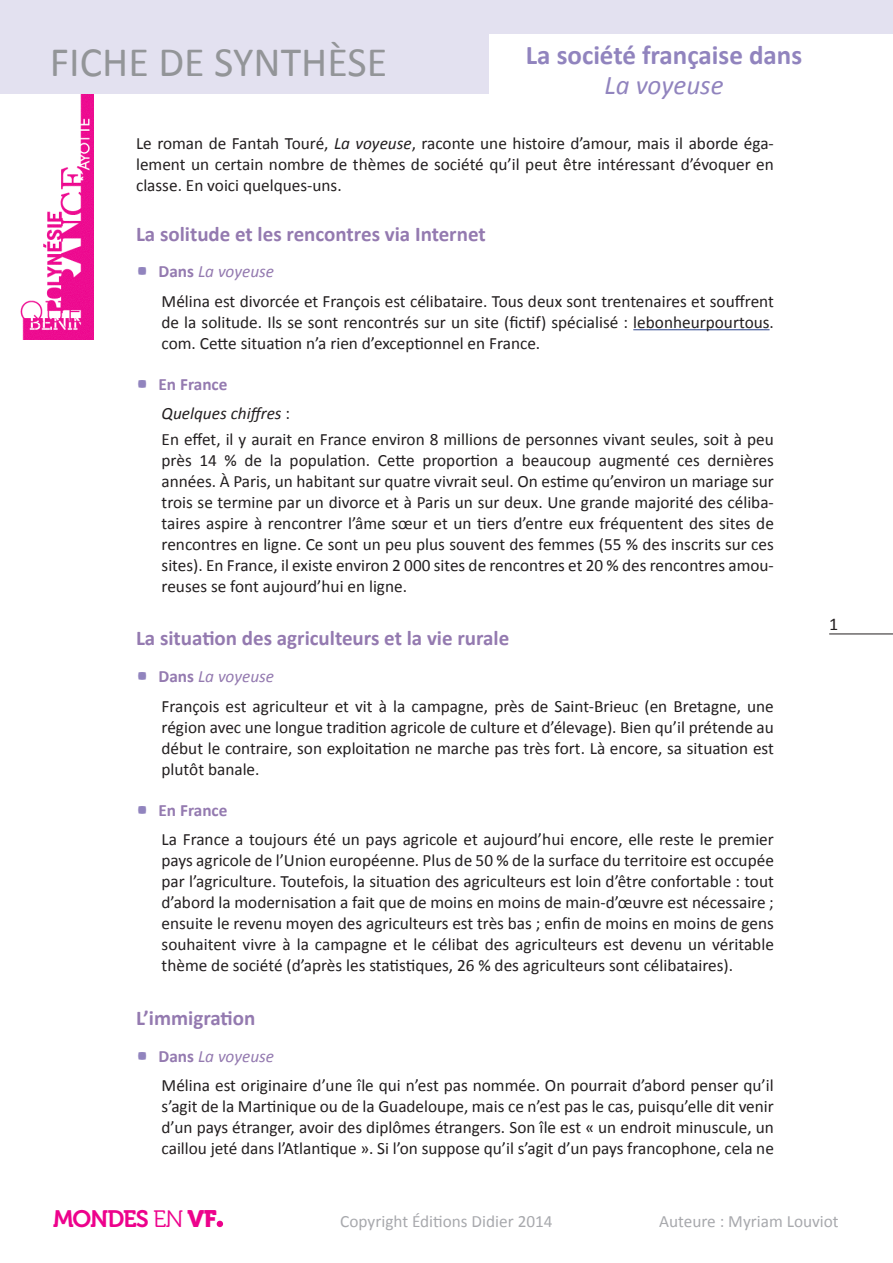
<style>
.page{position:relative;width:893px;height:1263px;background:#fff}
.page>*{position:absolute;margin:0;border:0;box-sizing:border-box;transform-origin:0 0}
.t1{font:42px "Calibri";color:#939598}
.t2{font:700 27px "Calibri";color:#9184be}
.t3{font:italic 27px "Calibri";color:#9184be}
.t4{font:23.7px "Museo 700";letter-spacing:-.05em;color:#ed028c}
.TitreChevrons{font:700 21px "Calibri";color:#947ab0}
.TexteCourant{font:18px "Calibri";color:#231f20}
.TC_retrait_6mm{font:17.25px/21px "Calibri";color:#231f20;text-align:justify}
.TEXT_C{font:17.25px/21px "Calibri";color:#231f20;text-align:justify}
.t5{font:17.25px "Calibri";color:#a8a9ad}
.SousTitreViolet{font:italic 17.25px "Calibri";color:#947ab0}
.TC_retrait_6mm-2{font:italic 17.25px "Calibri";color:#231f20}
.titre_violet___fl{font:italic 17.25px "Calibri";color:#947ab0}
.SousTitreViolet-2{font:700 17.25px "Calibri";color:#947ab0}
.titre_violet___fl-2{font:700 17.25px "Calibri";color:#947ab0}
.s1{font-style:italic}
.s2{font-weight:700;font-style:normal}
.s3{font-style:normal}
.s4{font-family:"Museo 300"}
.s5{font-family:"Museo 900"}
</style>
<div class="page">
<hr style="left:829px;top:633px;width:64px;height:1px;background:#231f20">
<img style="left:20px;top:94px;width:73px;height:246px">
<div style="left:0;top:0;width:893px;height:94px;background:#e3e1f0"></div>
<div style="left:489px;top:34px;width:404px;height:82px;background:#fff"></div>
<svg style="left:217px;top:1221px;width:6px;height:6px"></svg>
<hr style="left:633px;top:329px;width:137px;height:1px;background:#253f8e">
<h1 class="t1" style="left:50px;top:36px;width:339px">FICHE DE SYNTHÈSE</h1>
<p class="t2" style="left:526px;top:37px;width:278px">La société française dans</p>
<p class="t3" style="left:604px;top:66px;width:121px">La voyeuse</p>
<p class="TEXT_C" style="left:136px;top:133px;width:639px">Le roman de Fantah Touré, <span class="s1">La voyeuse</span>, raconte une histoire d’amour, mais il aborde éga&shy;lement un certain nombre de thèmes de société qu’il peut être intéressant d’évoquer en classe. En voici quelques-uns.</p>
<p class="TitreChevrons" style="left:136px;top:220px;width:351px">La solitude et les rencontres via Internet</p>
<p class="SousTitreViolet" style="left:159px;top:260px;width:117px"><span class="s2">Dans</span> La voyeuse</p>
<p class="TC_retrait_6mm" style="left:162px;top:291px;width:614px">Mélina est divorcée et François est célibataire. Tous deux sont trentenaires et souffrent de la solitude. Ils se sont rencontrés sur un site (fictif) spécialisé : lebonheurpourtous. com. Cette situation n’a rien d’exceptionnel en France.</p>
<p class="SousTitreViolet-2" style="left:159px;top:373px;width:70px">En France</p>
<p class="TC_retrait_6mm-2" style="left:162px;top:402px;width:130px">Quelques chiffres <span class="s3">:</span></p>
<p class="TC_retrait_6mm" style="left:162px;top:428px;width:614px">En effet, il y aurait en France environ 8 millions de personnes vivant seules, soit à peu près 14 % de la population. Cette proportion a beaucoup augmenté ces dernières années. À Paris, un habitant sur quatre vivrait seul. On estime qu’environ un mariage sur trois se termine par un divorce et à Paris un sur deux. Une grande majorité des céliba&shy;taires aspire à rencontrer l’âme sœur et un tiers d’entre eux fréquentent des sites de rencontres en ligne. Ce sont un peu plus souvent des femmes (55 % des inscrits sur ces sites). En France, il existe environ 2 000 sites de rencontres et 20 % des rencontres amou&shy;reuses se font aujourd’hui en ligne.</p>
<p class="TitreChevrons" style="left:136px;top:625px;width:375px">La situation des agriculteurs et la vie rurale</p>
<p class="SousTitreViolet" style="left:159px;top:665px;width:117px"><span class="s2">Dans</span> La voyeuse</p>
<p class="TC_retrait_6mm" style="left:162px;top:695px;width:614px">François est agriculteur et vit à la campagne, près de Saint-Brieuc (en Bretagne, une région avec une longue tradition agricole de culture et d’élevage). Bien qu’il prétende au début le contraire, son exploitation ne marche pas très fort. Là encore, sa situation est plutôt banale.</p>
<p class="titre_violet___fl-2" style="left:159px;top:799px;width:70px">En France</p>
<p class="TC_retrait_6mm" style="left:162px;top:829px;width:614px">La France a toujours été un pays agricole et aujourd’hui encore, elle reste le premier pays agricole de l’Union européenne. Plus de 50 % de la surface du territoire est occupée par l’agriculture. Toutefois, la situation des agriculteurs est loin d’être confortable : tout d’abord la modernisation a fait que de moins en moins de main-d’œuvre est nécessaire ; ensuite le revenu moyen des agriculteurs est très bas ; enfin de moins en moins de gens souhaitent vivre à la campagne et le célibat des agriculteurs est devenu un véritable thème de société (d’après les statistiques, 26 % des agriculteurs sont célibataires).</p>
<p class="TitreChevrons" style="left:136px;top:1004px;width:121px">L’immigration</p>
<p class="titre_violet___fl" style="left:159px;top:1044px;width:117px"><span class="s2">Dans</span> La voyeuse</p>
<p class="TC_retrait_6mm" style="left:162px;top:1075px;width:614px">Mélina est originaire d’une île qui n’est pas nommée. On pourrait d’abord penser qu’il s’agit de la Martinique ou de la Guadeloupe, mais ce n’est pas le cas, puisqu’elle dit venir d’un pays étranger, avoir des diplômes étrangers. Son île est « un endroit minuscule, un caillou jeté dans l’Atlantique ». Si l’on suppose qu’il s’agit d’un pays francophone, cela ne</p>
<p class="TexteCourant" style="left:829px;top:613px;width:11px">1</p>
<h3 class="t4" style="left:53px;top:1205px;width:165px">MONDES <span class="s4">EN</span> <span class="s5">VF</span></h3>
<p class="t5" style="left:340px;top:1210px;width:214px">Copyright Éditions Didier 2014</p>
<p class="t5" style="left:659px;top:1210px;width:181px">Auteure : Myriam Louviot</p>
</div>
